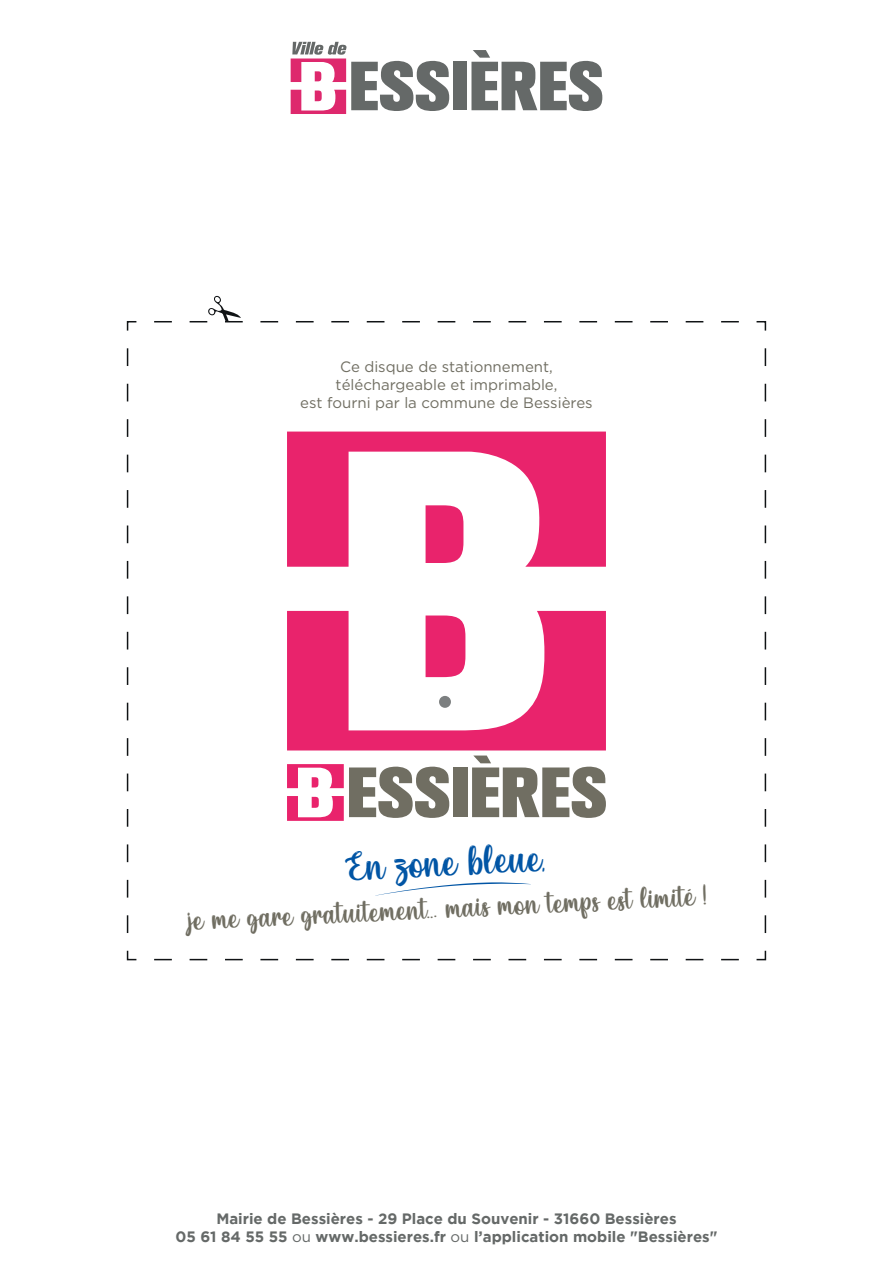
<style>
.page{position:relative;width:893px;height:1263px;background:#fff}
.page>*{position:absolute;margin:0;border:0;box-sizing:border-box;transform-origin:0 0}
.t1{font:43.5px "Christmas Bell Personal Use";color:#0155a5}
.t2{font:31.5px "Christmas Bell Personal Use";color:#706e62}
.t3{font:700 15px/18px "Gotham";color:#656968;text-align:center}
.t4{font:15px/18px "Gotham";color:#706e62;text-align:center}
.s1{font-weight:400}
</style>
<div class="page">
<svg style="left:126px;top:321px;width:641px;height:640px"></svg>
<svg style="left:145px;top:295px;width:594px;height:27px"></svg>
<svg style="left:375px;top:882px;width:156px;height:14px"></svg>
<div style="left:439px;top:696px;width:12px;height:12px;background:#7c7f80;border-radius:50%"></div>
<div style="left:453px;top:62px;width:14px;height:48px;background:#656968"></div>
<svg style="left:471px;top:50px;width:131px;height:61px"></svg>
<svg style="left:291px;top:42px;width:158px;height:72px"></svg>
<p class="t4" style="left:300px;top:357px;width:294px">Ce disque de stationnement, téléchargeable et imprimable,<br>est fourni par la commune de Bessières</p>
<h1 class="t1" style="left:343px;top:847px;width:202px;rotate:-3deg">En zone bleue,</h1>
<h2 class="t2" style="left:187px;top:907px;width:521px;rotate:-3deg">je me gare gratuitement... mais mon temps est limité !</h2>
<p class="t3" style="left:175px;top:1209px;width:544px">Mairie de Bessières - 29 Place du Souvenir - 31660 Bessières<br>05 61 84 55 55 <span class="s1">ou</span> www.bessieres.fr <span class="s1">ou</span> l’application mobile "Bessières"</p>
</div>
